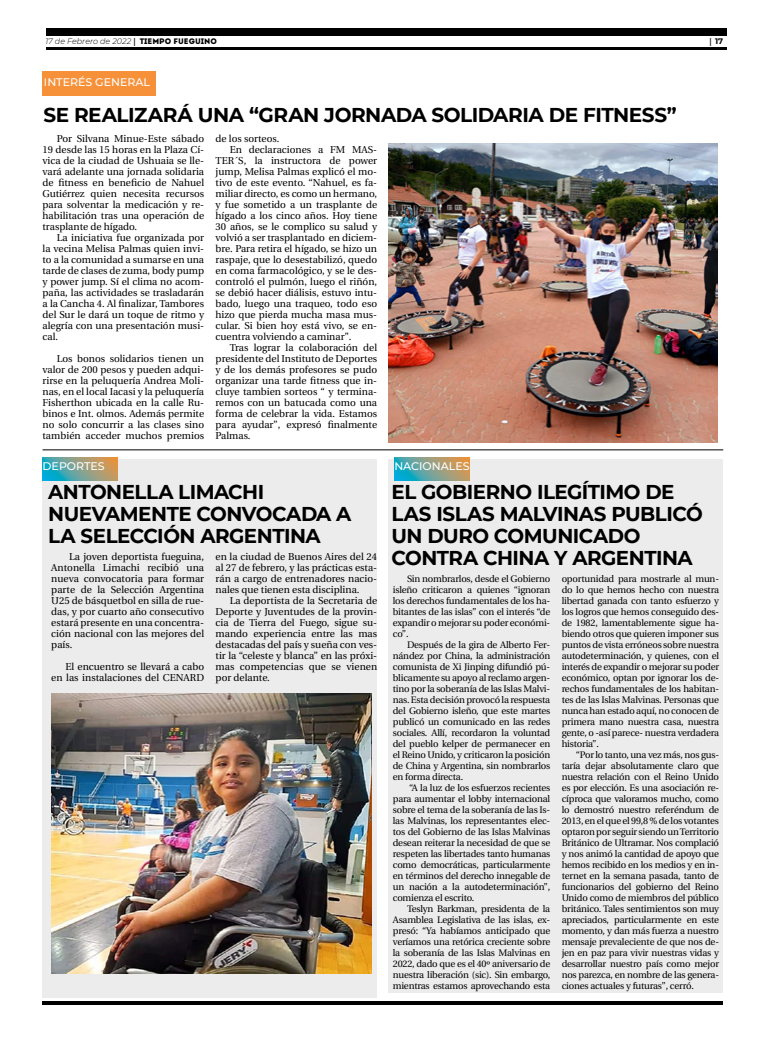
<style>
.page{position:relative;width:780px;height:1049px;background:#fff}
.page>*{position:absolute;margin:0;border:0;box-sizing:border-box;transform-origin:0 0}
.t1{font:700 20px/22px "Montserrat";letter-spacing:-.025em;color:#000}
.t2{font:500 11px "Montserrat";color:#fff}
.t3{font:10px/11px "Utopia";color:#000;text-align:justify}
.t4{font:9.5px/11px "Utopia";letter-spacing:-.02em;color:#000;text-align:justify}
.t5{font:italic 300 8px "Montserrat";color:#000}
.t6{font:700 8px "Montserrat";color:#000}
.s1{font-family:"Utopia";font-weight:700;font-style:normal}
.s2{font-family:"Intro";font-weight:400;font-style:normal}
.s3{font-family:"Utopia"}
</style>
<div class="page">
<hr style="left:46px;top:48px;width:680px;height:2px;background:#000">
<div style="left:46px;top:28px;width:680px;height:7px;background:#000"></div>
<hr style="left:43px;top:1001px;width:680px;height:4px;background:#000">
<div style="left:43px;top:459px;width:334px;height:539px;background:#ececed"></div>
<svg style="left:43px;top:458px;width:75px;height:22px;background:#7ba18e"></svg>
<hr style="left:43px;top:449px;width:680px;height:1px;background:#000">
<div style="left:43px;top:72px;width:113px;height:24px;background:#f79139"></div>
<img style="left:388px;top:143px;width:329px;height:299px">
<img style="left:51px;top:693px;width:320px;height:280px">
<div style="left:388px;top:459px;width:334px;height:533px;background:#ececed"></div>
<svg style="left:394px;top:458px;width:75px;height:22px;background:#79a190"></svg>
<p class="t5" style="left:45px;top:36px;width:173px">17 de Febrero de 2022 <span class="s1">|</span> <span class="s2">TIEMPO FUEGUINO</span></p>
<p class="t6" style="left:709px;top:35px;width:15px"><span class="s3">|</span> 17</p>
<p class="t2" style="left:44px;top:74px;width:108px">INTERÉS GENERAL</p>
<h1 class="t1" style="left:43px;top:103px;width:634px">SE REALIZARÁ UNA “GRAN JORNADA SOLIDARIA DE FITNESS”</h1>
<p class="t3" style="left:43px;top:133px;width:163px;text-indent:14px">Por Silvana Minue-Este sábado 19 desde las 15 horas en la Plaza Cí&shy;vica de la ciudad de Ushuaia se lle&shy;vará adelante una jornada solidaria de fitness en beneficio de Nahuel Gutiérrez quien necesita recursos para solventar la medicación y re&shy;habilitación tras una operación de trasplante de hígado.</p>
<p class="t3" style="left:43px;top:232px;width:163px;text-indent:14px">La iniciativa fue organizada por la vecina Melisa Palmas quien invi&shy;to a la comunidad a sumarse en una tarde de clases de zuma, body pump y power jump. Sí el clima no acom&shy;paña, las actividades se trasladarán a la Cancha 4. Al finalizar, Tambores del Sur le dará un toque de ritmo y alegría con una presentación musi&shy;cal.</p>
<p class="t3" style="left:43px;top:353px;width:163px;text-indent:14px">Los bonos solidarios tienen un valor de 200 pesos y pueden adqui&shy;rirse en la peluquería Andrea Moli&shy;nas, en el local Iacasi y la peluquería Fisherthon ubicada en la calle Ru&shy;binos e Int. olmos. Además permite no solo concurrir a las clases sino también acceder muchos premios</p>
<p class="t2" style="left:43px;top:458px;width:64px">DEPORTES</p>
<p class="t3" style="left:215px;top:133px;width:65px">de los sorteos.</p>
<p class="t3" style="left:230px;top:144px;width:149px">En declaraciones a FM MAS-</p>
<p class="t3" style="left:215px;top:155px;width:163px">TER´S, la instructora de power</p>
<p class="t3" style="left:215px;top:166px;width:163px">jump, Melisa Palmas explicó el mo-</p>
<p class="t3" style="left:215px;top:177px;width:163px">tivo de este evento. “Nahuel, es fa-</p>
<p class="t3" style="left:215px;top:188px;width:163px">miliar directo, es como un hermano,</p>
<p class="t3" style="left:215px;top:199px;width:163px">y fue sometido a un trasplante de</p>
<p class="t3" style="left:215px;top:210px;width:163px">hígado a los cinco años. Hoy tiene</p>
<p class="t3" style="left:215px;top:221px;width:163px">30 años, se le complico su salud y</p>
<p class="t3" style="left:215px;top:232px;width:163px">volvió a ser trasplantado en diciem-</p>
<p class="t3" style="left:215px;top:243px;width:163px">bre. Para retira el hígado, se hizo un</p>
<p class="t3" style="left:215px;top:254px;width:163px">raspaje, que lo desestabilizó, quedo</p>
<p class="t3" style="left:215px;top:265px;width:163px">en coma farmacológico, y se le des-</p>
<p class="t3" style="left:215px;top:276px;width:163px">controló el pulmón, luego el riñón,</p>
<p class="t3" style="left:215px;top:287px;width:163px">se debió hacer diálisis, estuvo intu-</p>
<p class="t3" style="left:215px;top:298px;width:163px">bado, luego una traqueo, todo eso</p>
<p class="t3" style="left:215px;top:309px;width:163px">hizo que pierda mucha masa mus-</p>
<p class="t3" style="left:215px;top:320px;width:163px">cular. Si bien hoy está vivo, se en-</p>
<p class="t3" style="left:215px;top:331px;width:137px">cuentra volviendo a caminar”.</p>
<p class="t3" style="left:230px;top:342px;width:149px">Tras lograr la colaboración del</p>
<p class="t3" style="left:215px;top:353px;width:163px">presidente del Instituto de Deportes</p>
<p class="t3" style="left:215px;top:364px;width:163px">y de los demás profesores se pudo</p>
<p class="t3" style="left:215px;top:375px;width:163px">organizar una tarde fitness que in-</p>
<p class="t3" style="left:215px;top:386px;width:163px">cluye tambien sorteos “ y termina-</p>
<p class="t3" style="left:215px;top:397px;width:163px">remos con un batucada como una</p>
<p class="t3" style="left:215px;top:408px;width:163px">forma de celebrar la vida. Estamos</p>
<p class="t3" style="left:215px;top:419px;width:163px">para ayudar”, expresó finalmente</p>
<p class="t3" style="left:215px;top:430px;width:36px">Palmas.</p>
<h1 class="t1" style="left:48px;top:479px;width:305px">ANTONELLA LIMACHI<br>NUEVAMENTE CONVOCADA A<br>LA SELECCIÓN ARGENTINA</h1>
<p class="t3" style="left:51px;top:551px;width:154px;text-indent:18px">La joven deportista fueguina, Antonella Limachi recibió una nueva convocatoria para formar parte de la Selección Argentina U25 de básquetbol en silla de rue&shy;das, y por cuarto año consecutivo estará presente en una concentra&shy;ción nacional con las mejores del país.</p>
<p class="t3" style="left:51px;top:661px;width:154px;text-align:right">El encuentro se llevará a cabo<br>en las instalaciones del CENARD</p>
<p class="t3" style="left:215px;top:551px;width:163px">en la ciudad de Buenos Aires del 24 al 27 de febrero, y las prácticas esta&shy;rán a cargo de entrenadores nacio&shy;nales que tienen esta disciplina.</p>
<p class="t3" style="left:215px;top:595px;width:163px;text-indent:14px">La deportista de la Secretaria de Deporte y Juventudes de la provin&shy;cia de Tierra del Fuego, sigue su&shy;mando experiencia entre las mas destacadas del país y sueña con ves&shy;tir la “celeste y blanca” en las próxi&shy;mas competencias que se vienen por delante.</p>
<p class="t2" style="left:394px;top:458px;width:77px">NACIONALES</p>
<h1 class="t1" style="left:391px;top:479px;width:313px">EL GOBIERNO ILEGÍTIMO DE<br>LAS ISLAS MALVINAS PUBLICÓ<br>UN DURO COMUNICADO<br>CONTRA CHINA Y ARGENTINA</h1>
<p class="t4" style="left:393px;top:574px;width:159px;text-indent:14px">Sin nombrarlos, desde el Gobierno isleño criticaron a quienes “ignoran los derechos fundamentales de los ha&shy;bitantes de las islas” con el interés “de expandir o mejorar su poder económi&shy;co”.</p>
<p class="t4" style="left:393px;top:640px;width:159px;text-indent:14px">Después de la gira de Alberto Fer&shy;nández por China, la administración comunista de Xi Jinping difundió pú&shy;blicamente su apoyo al reclamo argen&shy;tino por la soberanía de las Islas Malvi&shy;nas. Esta decisión provocó la respuesta del Gobierno isleño, que este martes publicó un comunicado en las redes sociales. Allí, recordaron la voluntad del pueblo kelper de permanecer en el Reino Unido, y criticaron la posición de China y Argentina, sin nombrarlos en forma directa.</p>
<p class="t4" style="left:393px;top:783px;width:159px;text-indent:16px">“A la luz de los esfuerzos recientes para aumentar el lobby internacional sobre el tema de la soberanía de las Is&shy;las Malvinas, los representantes elec&shy;tos del Gobierno de las Islas Malvinas desean reiterar la necesidad de que se respeten las libertades tanto humanas como democráticas, particularmente en términos del derecho innegable de un nación a la autodeterminación”, comienza el escrito.</p>
<p class="t4" style="left:393px;top:904px;width:159px;text-indent:14px">Teslyn Barkman, presidenta de la Asamblea Legislativa de las islas, ex&shy;presó: “Ya habíamos anticipado que veríamos una retórica creciente sobre la soberanía de las Islas Malvinas en 2022, dado que es el 40º aniversario de nuestra liberación (sic). Sin embargo, mientras estamos aprovechando esta</p>
<p class="t4" style="left:561px;top:574px;width:159px">oportunidad para mostrarle al mun&shy;do lo que hemos hecho con nuestra libertad ganada con tanto esfuerzo y los logros que hemos conseguido des&shy;de 1982, lamentablemente sigue ha&shy;biendo otros que quieren imponer sus puntos de vista erróneos sobre nuestra autodeterminación, y quienes, con el interés de expandir o mejorar su poder económico, optan por ignorar los de&shy;rechos fundamentales de los habitan&shy;tes de las Islas Malvinas. Personas que nunca han estado aquí, no conocen de primera mano nuestra casa, nuestra gente, o -así parece- nuestra verdadera historia”.</p>
<p class="t4" style="left:561px;top:750px;width:159px;text-indent:14px">“Por lo tanto, una vez más, nos gus&shy;taría dejar absolutamente claro que nuestra relación con el Reino Unido es por elección. Es una asociación re&shy;cíproca que valoramos mucho, como lo demostró nuestro referéndum de 2013, en el que el 99,8 % de los votantes optaron por seguir siendo un Territorio Británico de Ultramar. Nos complació y nos animó la cantidad de apoyo que hemos recibido en los medios y en in&shy;ternet en la semana pasada, tanto de funcionarios del gobierno del Reino Unido como de miembros del público británico. Tales sentimientos son muy apreciados, particularmente en este momento, y dan más fuerza a nuestro mensaje prevaleciente de que nos de&shy;jen en paz para vivir nuestras vidas y desarrollar nuestro país como mejor nos parezca, en nombre de las genera&shy;ciones actuales y futuras”, cerró.</p>
</div>
